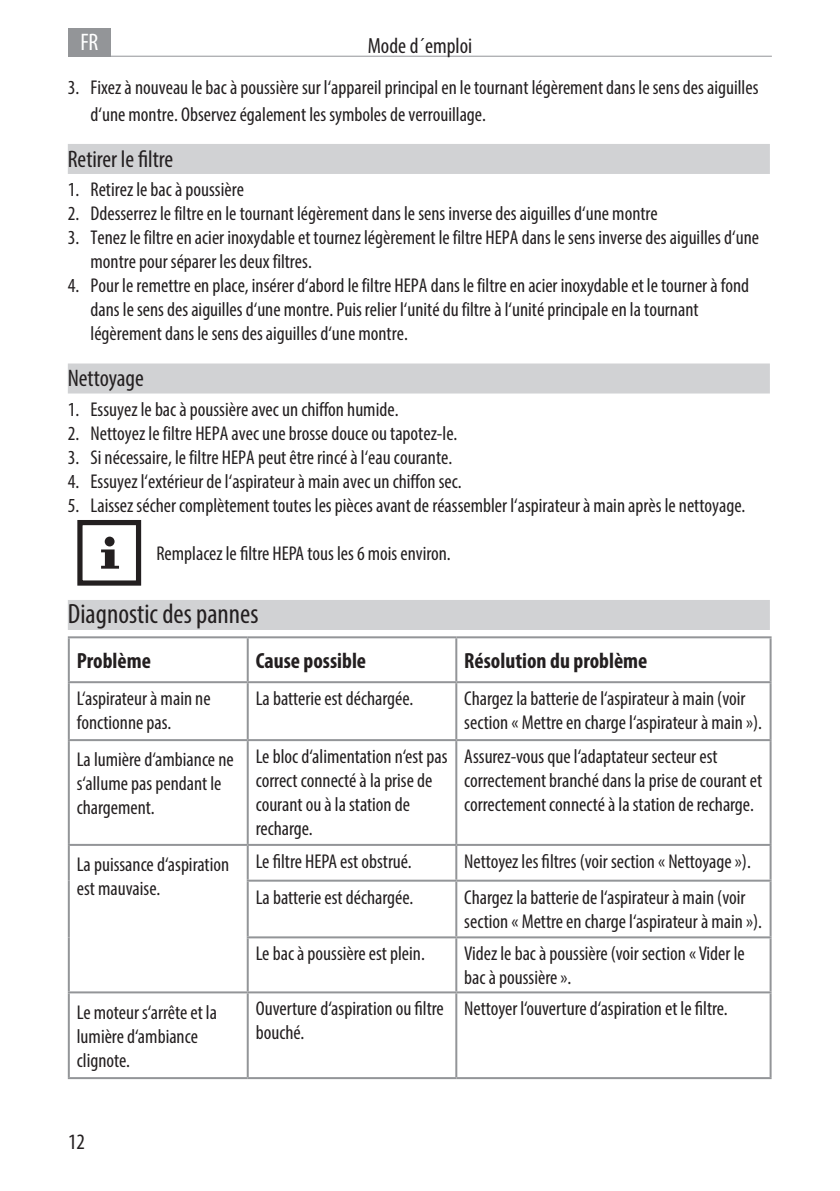
<style>
.page{position:relative;width:840px;height:1191px;background:#fff}
.page>*{position:absolute;margin:0;border:0;box-sizing:border-box;transform-origin:0 0}
.t1{font:condensed 28px "Myriad Pro";color:#231f20}
.t2{font:condensed 24px "Myriad Pro";color:#231f20}
.t3{font:condensed 24px "Myriad Pro";color:#fff}
.t4{font:700 condensed 22px "Myriad Pro";color:#231f20}
.t5{font:condensed 22px "Myriad Pro";color:#231f20}
.t6{font:condensed 20px/24px "Myriad Pro";color:#231f20}
</style>
<div class="page">
<div style="left:68px;top:28px;width:43px;height:29px;background:#939598"></div>
<hr style="left:68px;top:56px;width:703px;height:1px;background:#939598">
<div style="left:68px;top:144px;width:701px;height:30px;background:#d1d2d4"></div>
<div style="left:68px;top:363px;width:701px;height:30px;background:#d1d2d4"></div>
<div style="left:68px;top:600px;width:701px;height:30px;background:#d1d2d4"></div>
<div style="left:77px;top:520px;width:64px;height:65px;border:5px solid #231f20"></div>
<div style="left:105px;top:536px;width:9px;height:10px;background:#231f20;border-radius:50%"></div>
<svg style="left:101px;top:549px;width:18px;height:19px"></svg>
<hr style="left:68px;top:636px;width:179px;height:2px;background:#939598">
<hr style="left:68px;top:638px;width:2px;height:43px;background:#939598">
<hr style="left:247px;top:636px;width:209px;height:2px;background:#939598">
<hr style="left:246px;top:638px;width:2px;height:43px;background:#939598">
<hr style="left:456px;top:636px;width:315px;height:2px;background:#939598">
<hr style="left:455px;top:638px;width:2px;height:43px;background:#939598">
<hr style="left:769px;top:638px;width:2px;height:43px;background:#939598">
<hr style="left:68px;top:681px;width:179px;height:2px;background:#939598">
<hr style="left:68px;top:683px;width:2px;height:56px;background:#939598">
<hr style="left:247px;top:681px;width:209px;height:2px;background:#939598">
<hr style="left:246px;top:683px;width:2px;height:56px;background:#939598">
<hr style="left:456px;top:681px;width:315px;height:2px;background:#939598">
<hr style="left:455px;top:683px;width:2px;height:56px;background:#939598">
<hr style="left:769px;top:683px;width:2px;height:56px;background:#939598">
<hr style="left:68px;top:739px;width:179px;height:2px;background:#939598">
<hr style="left:68px;top:741px;width:2px;height:103px;background:#939598">
<hr style="left:247px;top:739px;width:209px;height:2px;background:#939598">
<hr style="left:246px;top:741px;width:2px;height:103px;background:#939598">
<hr style="left:456px;top:739px;width:315px;height:2px;background:#939598">
<hr style="left:455px;top:741px;width:2px;height:103px;background:#939598">
<hr style="left:769px;top:741px;width:2px;height:103px;background:#939598">
<hr style="left:68px;top:844px;width:179px;height:2px;background:#939598">
<hr style="left:68px;top:846px;width:2px;height:34px;background:#939598">
<hr style="left:247px;top:844px;width:209px;height:2px;background:#939598">
<hr style="left:246px;top:846px;width:2px;height:33px;background:#939598">
<hr style="left:456px;top:844px;width:315px;height:2px;background:#939598">
<hr style="left:455px;top:846px;width:2px;height:33px;background:#939598">
<hr style="left:769px;top:846px;width:2px;height:33px;background:#939598">
<hr style="left:68px;top:880px;width:2px;height:57px;background:#939598">
<hr style="left:246px;top:879px;width:210px;height:2px;background:#939598">
<hr style="left:246px;top:881px;width:2px;height:55px;background:#939598">
<hr style="left:456px;top:879px;width:315px;height:2px;background:#939598">
<hr style="left:455px;top:881px;width:2px;height:55px;background:#939598">
<hr style="left:769px;top:881px;width:2px;height:55px;background:#939598">
<hr style="left:68px;top:937px;width:2px;height:54px;background:#939598">
<hr style="left:246px;top:936px;width:210px;height:2px;background:#939598">
<hr style="left:246px;top:938px;width:2px;height:53px;background:#939598">
<hr style="left:456px;top:936px;width:315px;height:2px;background:#939598">
<hr style="left:455px;top:938px;width:2px;height:53px;background:#939598">
<hr style="left:769px;top:938px;width:2px;height:53px;background:#939598">
<hr style="left:68px;top:991px;width:179px;height:2px;background:#939598">
<hr style="left:68px;top:993px;width:2px;height:84px;background:#939598">
<hr style="left:247px;top:991px;width:209px;height:2px;background:#939598">
<hr style="left:246px;top:993px;width:2px;height:84px;background:#939598">
<hr style="left:456px;top:991px;width:315px;height:2px;background:#939598">
<hr style="left:455px;top:993px;width:2px;height:84px;background:#939598">
<hr style="left:769px;top:993px;width:2px;height:84px;background:#939598">
<hr style="left:68px;top:1077px;width:179px;height:2px;background:#939598">
<hr style="left:247px;top:1077px;width:209px;height:2px;background:#939598">
<hr style="left:456px;top:1077px;width:315px;height:2px;background:#939598">
<p class="t3" style="left:80px;top:28px;width:20px">FR</p>
<p class="t5" style="left:367px;top:32px;width:106px">Mode d´emploi</p>
<p class="t6" style="left:90px;top:74px;width:669px;line-height:26.4px;text-indent:-23px">3. Fixez à nouveau le bac à poussière sur l‘appareil principal en le tournant légèrement dans le sens des aiguilles d‘une montre. Observez également les symboles de verrouillage.</p>
<p class="t2" style="left:68px;top:144px;width:107px">Retirer le filtre</p>
<p class="t6" style="left:68px;top:177px;width:177px">1. Retirez le bac à poussière</p>
<p class="t6" style="left:68px;top:201px;width:591px">2. Ddesserrez le filtre en le tournant légèrement dans le sens inverse des aiguilles d‘une montre</p>
<p class="t6" style="left:90px;top:225px;width:669px;text-indent:-23px">3. Tenez le filtre en acier inoxydable et tournez légèrement le filtre HEPA dans le sens inverse des aiguilles d‘une montre pour séparer les deux filtres.</p>
<p class="t6" style="left:90px;top:273px;width:659px;text-indent:-23px">4. Pour le remettre en place, insérer d‘abord le filtre HEPA dans le filtre en acier inoxydable et le tourner à fond dans le sens des aiguilles d‘une montre. Puis relier l‘unité du filtre à l‘unité principale en la tournant légèrement dans le sens des aiguilles d‘une montre.</p>
<p class="t2" style="left:68px;top:364px;width:77px">Nettoyage</p>
<p class="t6" style="left:68px;top:397px;width:332px">1. Essuyez le bac à poussière avec un chiffon humide.</p>
<p class="t6" style="left:68px;top:421px;width:391px">2. Nettoyez le filtre HEPA avec une brosse douce ou tapotez-le.</p>
<p class="t6" style="left:68px;top:445px;width:386px">3. Si nécessaire, le filtre HEPA peut être rincé à l‘eau courante.</p>
<p class="t6" style="left:68px;top:469px;width:395px">4. Essuyez l‘extérieur de l‘aspirateur à main avec un chiffon sec.</p>
<p class="t6" style="left:68px;top:493px;width:678px">5. Laissez sécher complètement toutes les pièces avant de réassembler l‘aspirateur à main après le nettoyage.</p>
<p class="t6" style="left:156px;top:541px;width:296px">Remplacez le filtre HEPA tous les 6 mois environ.</p>
<h1 class="t1" style="left:68px;top:596px;width:192px">Diagnostic des pannes</h1>
<p class="t4" style="left:77px;top:647px;width:76px">Problème</p>
<p class="t4" style="left:255px;top:647px;width:112px">Cause possible</p>
<p class="t4" style="left:464px;top:647px;width:184px">Résolution du problème</p>
<p class="t6" style="left:77px;top:686px;width:135px">L‘aspirateur à main ne fonctionne pas.</p>
<p class="t6" style="left:255px;top:686px;width:159px">La batterie est déchargée.</p>
<p class="t6" style="left:464px;top:686px;width:299px">Chargez la batterie de l‘aspirateur à main (voir section « Mettre en charge l‘aspirateur à main »).</p>
<p class="t6" style="left:77px;top:747px;width:158px">La lumière d‘ambiance ne s‘allume pas pendant le chargement.</p>
<p class="t6" style="left:255px;top:744px;width:193px">Le bloc d‘alimentation n‘est pas correct connecté à la prise de courant ou à la station de recharge.</p>
<p class="t6" style="left:464px;top:744px;width:299px">Assurez-vous que l‘adaptateur secteur est correctement branché dans la prise de courant et correctement connecté à la station de recharge.</p>
<p class="t6" style="left:77px;top:852px;width:154px">La puissance d‘aspiration est mauvaise.</p>
<p class="t6" style="left:255px;top:849px;width:157px">Le filtre HEPA est obstrué.</p>
<p class="t6" style="left:464px;top:849px;width:288px">Nettoyez les filtres (voir section « Nettoyage »).</p>
<p class="t6" style="left:255px;top:884px;width:159px">La batterie est déchargée.</p>
<p class="t6" style="left:464px;top:884px;width:299px">Chargez la batterie de l‘aspirateur à main (voir section « Mettre en charge l‘aspirateur à main »).</p>
<p class="t6" style="left:255px;top:941px;width:170px">Le bac à poussière est plein.</p>
<p class="t6" style="left:464px;top:941px;width:282px">Videz le bac à poussière (voir section « Vider le bac à poussière ».</p>
<p class="t6" style="left:77px;top:1000px;width:142px">Le moteur s‘arrête et la lumière d‘ambiance clignote.</p>
<p class="t6" style="left:255px;top:996px;width:189px">Ouverture d‘aspiration ou filtre bouché.</p>
<p class="t6" style="left:464px;top:996px;width:265px">Nettoyer l‘ouverture d‘aspiration et le filtre.</p>
<p class="t5" style="left:68px;top:1128px;width:18px">12</p>
</div>
